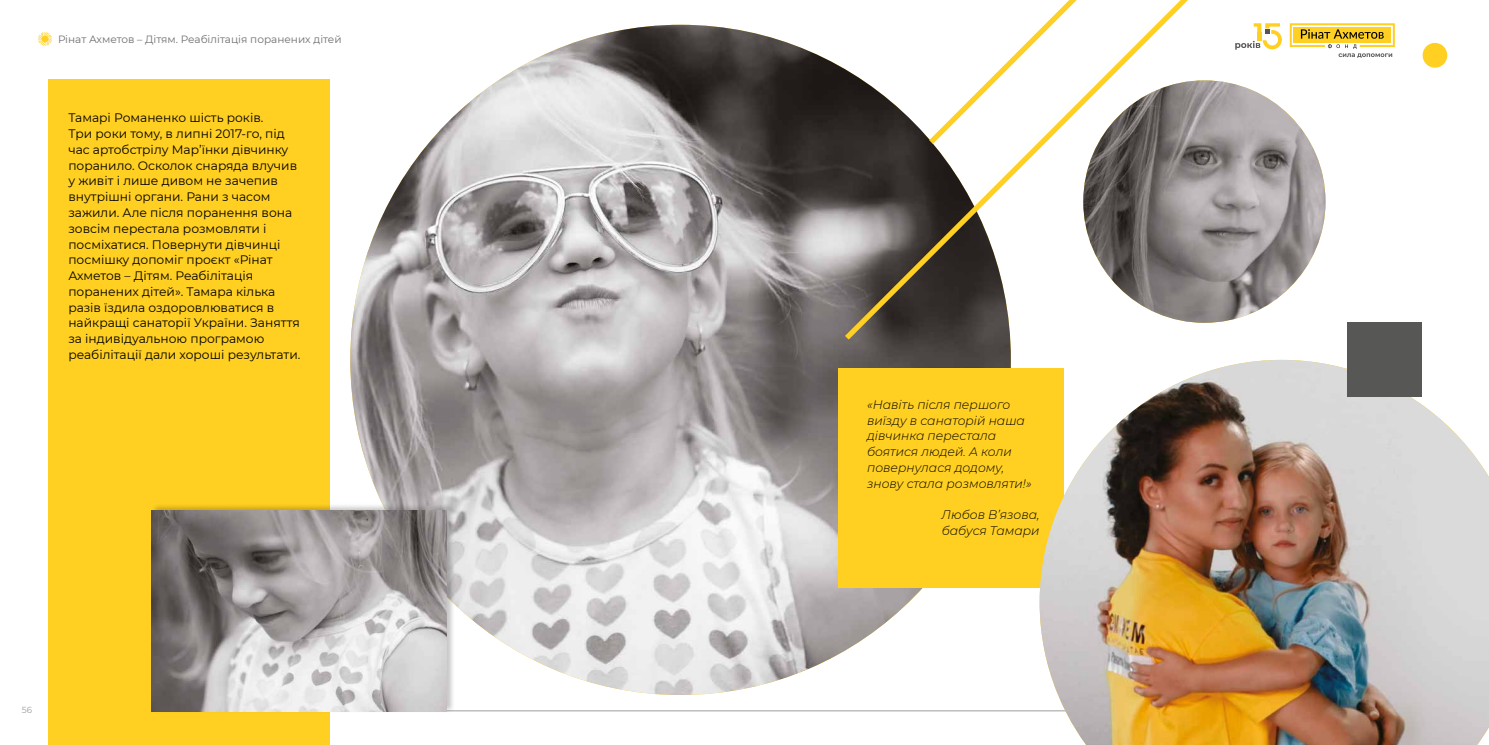
<style>
.page{position:relative;width:1489px;height:745px;background:#fff}
.page>*{position:absolute;margin:0;border:0;box-sizing:border-box;transform-origin:0 0}
.t1{font:12.25px/15.8px "Montserrat";color:#000}
.t2{font:italic 300 12.25px/15.8px "Montserrat";color:#000}
.t3{font:10.5px "Montserrat";color:#706f6f}
.t4{font:8.75px "Montserrat";color:#9d9d9c}
</style>
<div class="page">
<svg style="left:1422px;top:42px;width:26px;height:26px"></svg>
<hr style="left:80px;top:710px;width:1314px;height:1px;background:#9d9d9c">
<svg style="left:38px;top:32px;width:14px;height:14px"></svg>
<div style="left:41px;top:36px;width:7px;height:6px;background:#ffcf21;border-radius:50%"></div>
<img style="left:350px;top:25px;width:660px;height:669px">
<div style="left:48px;top:79px;width:282px;height:665px;background:#ffcf21"></div>
<div style="left:151px;top:503px;width:304px;height:210px;background:#000;opacity:.22"></div>
<img style="left:152px;top:510px;width:294px;height:200px">
<svg style="left:839px;top:0;width:554px;height:345px"></svg>
<div style="left:838px;top:367px;width:225px;height:220px;background:#ffcf21"></div>
<img style="left:1039px;top:359px;width:449px;height:385px">
<img style="left:1083px;top:80px;width:242px;height:242px;border-radius:121px">
<div style="left:1347px;top:322px;width:74px;height:74px;background:#575756"></div>
<p class="t3" style="left:58px;top:32px;width:285px">Рінат Ахметов – Дітям. Реабілітація поранених дітей</p>
<p class="t1" style="left:68px;top:110px;width:233px">Тамарі Романенко шість років.<br>Три роки тому, в липні 2017-го, під час артобстрілу Мар’їнки дівчинку поранило. Осколок снаряда влучив у живіт і лише дивом не зачепив внутрішні органи. Рани з часом зажили. Але після поранення вона зовсім перестала розмовляти і посміхатися. Повернути дівчинці посмішку допоміг проєкт «Рінат<br>Ахметов – Дітям. Реабілітація поранених дітей». Тамара кілька разів їздила оздоровлюватися в найкращі санаторії України. Заняття за індивідуальною програмою реабілітації дали хороші результати.</p>
<p class="t4" style="left:22px;top:703px;width:12px">56</p>
<p class="t2" style="left:867px;top:396px;width:166px">«Навіть після першого виїзду в санаторій наша дівчинка перестала боятися людей. А коли повернулася додому, знову стала розмовляти!»</p>
<p class="t2" style="left:941px;top:506px;width:99px">Любов В’язова, бабуся Тамари</p>
</div>
